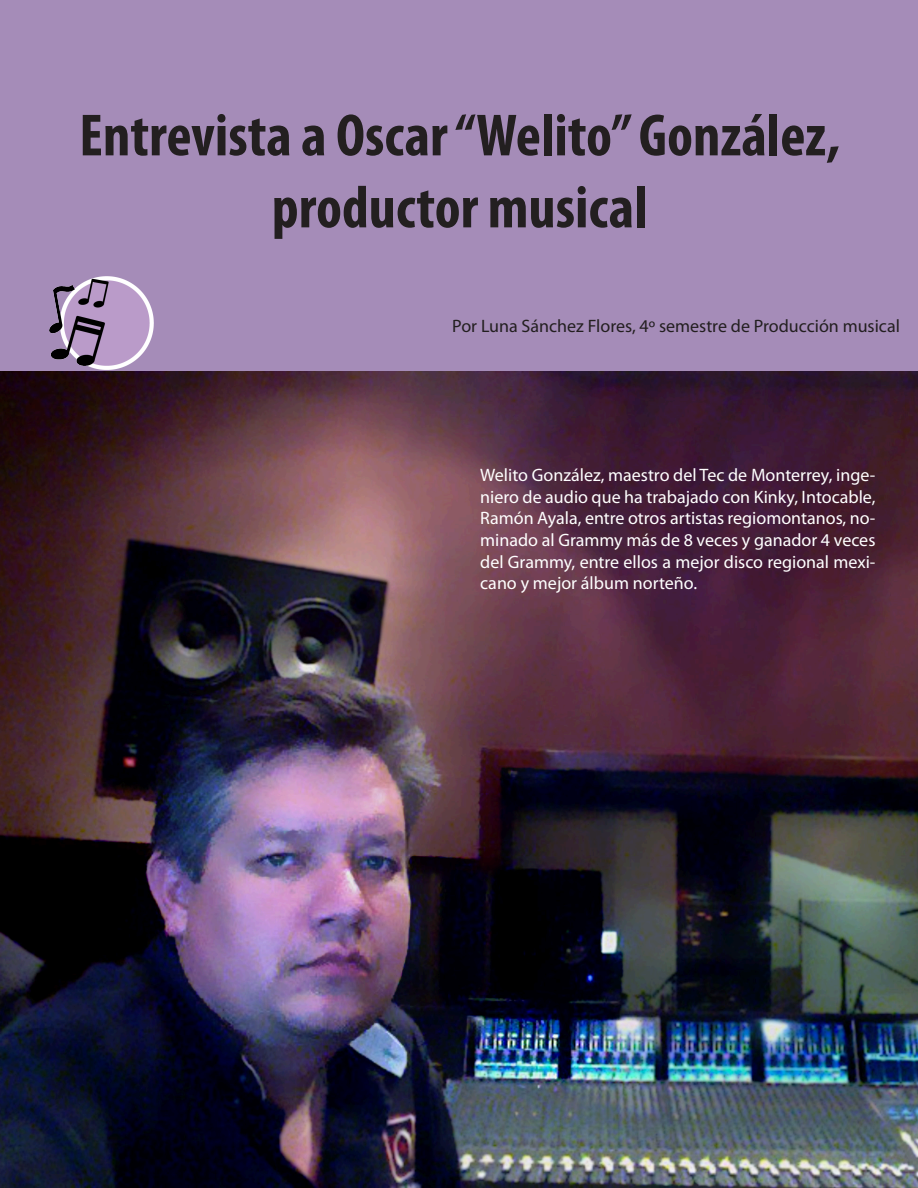
<style>
.page{position:relative;width:918px;height:1188px;background:#fff}
.page>*{position:absolute;margin:0;border:0;box-sizing:border-box;transform-origin:0 0}
.TITULOS{font:700 condensed 60px "Myriad Pro";color:#231f20}
.Estilo_de_párrafo_2{font:18px/21.6px "Myriad Pro";color:#fff;text-align:justify}
.Estilo_de_párrafo_2-2{font:18px "Myriad Pro";color:#231f20}
</style>
<div class="page">
<div style="left:0;top:0;width:918px;height:374px;background:#a58cb8"></div>
<img style="left:0;top:372px;width:918px;height:816px">
<img style="left:49px;top:276px;width:104px;height:94px">
<p class="TITULOS" style="left:79px;top:98px;width:762px">Entrevista a Oscar “Welito” González,</p>
<p class="TITULOS" style="left:272px;top:170px;width:377px">productor musical</p>
<p class="Estilo_de_párrafo_2-2" style="left:452px;top:315px;width:449px">Por Luna Sánchez Flores, 4º semestre de Producción musical</p>
<p class="Estilo_de_párrafo_2" style="left:480px;top:464px;width:397px">Welito González, maestro del Tec de Monterrey, inge&shy;niero de audio que ha trabajado con Kinky, Intocable, Ramón Ayala, entre otros artistas regiomontanos, no&shy;minado al Grammy más de 8 veces y ganador 4 veces del Grammy, entre ellos a mejor disco regional mexi&shy;cano y mejor álbum norteño.</p>
</div>
